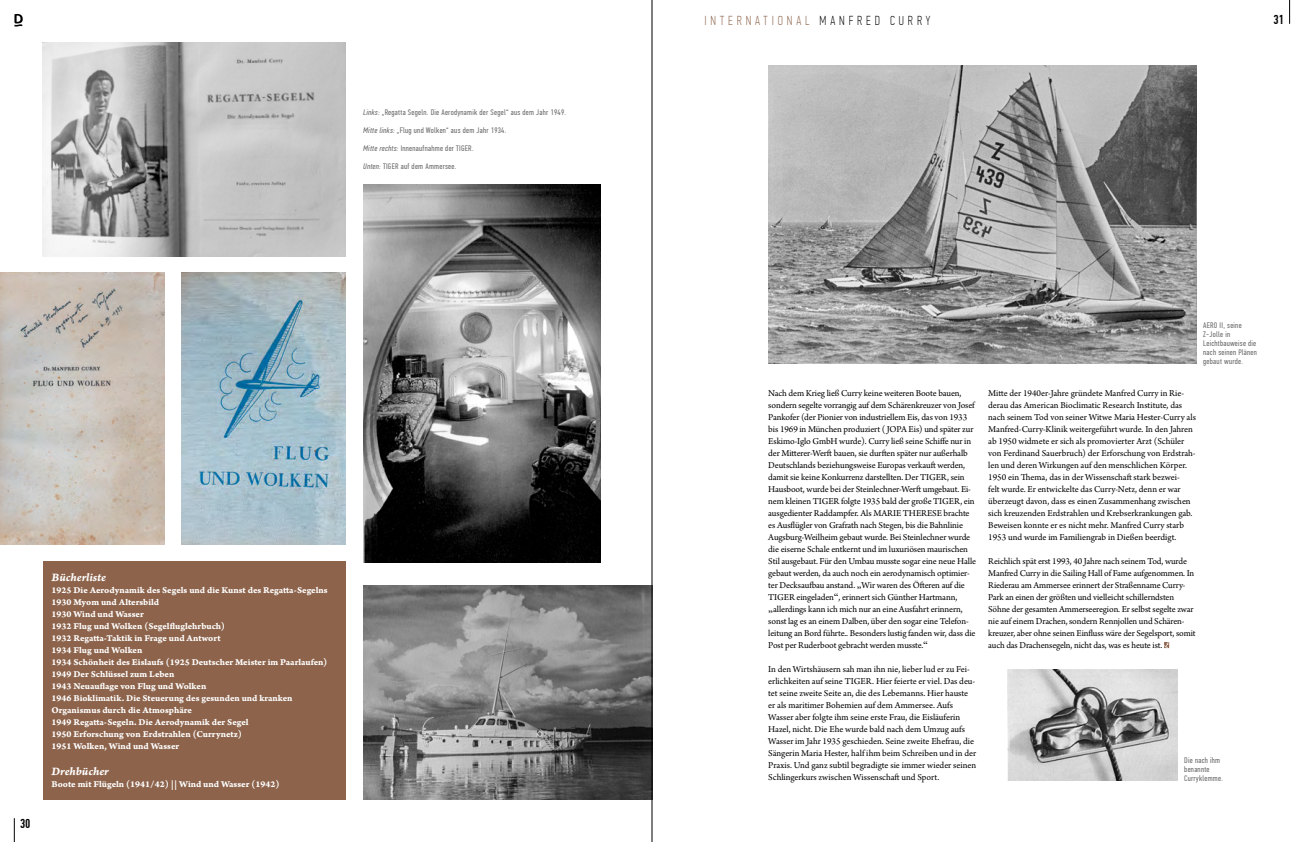
<style>
.page{position:relative;width:1304px;height:842px;background:#fff}
.page>*{position:absolute;margin:0;border:0;box-sizing:border-box;transform-origin:0 0}
.t1{font:100 13px "PF Din Text Comp Pro";letter-spacing:.3em;color:#8d634b}
.t2{font:500 13px "PF Din Text Comp Pro";color:#000}
.t3{font:12px "Arno Pro Bold Italic Caption";color:#fff}
.t4{font:9.5px/12px "Arno Pro";letter-spacing:-.01em;color:#000}
.t5{font:9.5px/12px "Arno Pro Bold Caption";color:#fff}
.t6{font:8px/9px "PF Din Text Comp Pro";letter-spacing:.03em;color:#706f6f;scale:1.06 1}
.s1{font-style:italic}
.s2{color:#000}
.s3{font-family:"Plantin Std"}
</style>
<div class="page">
<svg style="left:14px;top:14px;width:9px;height:13px"></svg>
<svg style="left:1164px;top:642px;width:5px;height:6px"></svg>
<img style="left:43px;top:43px;width:303px;height:214px">
<img style="left:363px;top:585px;width:289px;height:214px">
<div style="left:43px;top:561px;width:303px;height:238px;background:#8d634b"></div>
<img style="left:768px;top:65px;width:428px;height:299px">
<img style="left:1007px;top:669px;width:170px;height:112px">
<img style="left:363px;top:184px;width:238px;height:379px">
<img style="left:0;top:273px;width:164px;height:271px">
<img style="left:182px;top:273px;width:164px;height:271px">
<svg style="left:14px;top:818px;width:1px;height:24px"></svg>
<svg style="left:1289px;top:0;width:1px;height:24px"></svg>
<hr style="left:652px;top:0;width:1px;height:842px;background:#000">
<p class="t6" style="left:363px;top:108px;width:193px"><span class="s1">Links:</span> „Regatta Segeln. Die Aerodynamik der Segel“ aus dem Jahr 1949.</p>
<p class="t6" style="left:363px;top:126px;width:137px"><span class="s1">Mitte links:</span> „Flug und Wolken“ aus dem Jahr 1934.</p>
<p class="t6" style="left:363px;top:144px;width:106px"><span class="s1">Mitte rechts:</span> Innenaufnahme der TIGER.</p>
<p class="t6" style="left:363px;top:162px;width:89px"><span class="s1">Unten:</span> TIGER auf dem Ammersee.</p>
<h1 class="t2" style="left:20px;top:816px;width:12px">30</h1>
<p class="t3" style="left:52px;top:570px;width:56px">Bücherliste</p>
<p class="t5" style="left:52px;top:585px;width:278px">1925 Die Aerodynamik des Segels und die Kunst des Regatta-Segelns 1930 Myom und Altersbild<br>1930 Wind und Wasser<br>1932 Flug und Wolken (Segelfluglehrbuch)<br>1932 Regatta-Taktik in Frage und Antwort<br>1934 Flug und Wolken<br>1934 Schönheit des Eislaufs (1925 Deutscher Meister im Paarlaufen)<br>1949 Der Schlüssel zum Leben<br>1943 Neuauflage von Flug und Wolken<br>1946 Bioklimatik. Die Steuerung des gesunden und kranken Organismus durch die Atmosphäre<br>1949 Regatta-Segeln. Die Aerodynamik der Segel<br>1950 Erforschung von Erdstrahlen (Currynetz)<br>1951 Wolken, Wind und Wasser</p>
<p class="t3" style="left:52px;top:764px;width:59px">Drehbücher</p>
<p class="t5" style="left:52px;top:779px;width:230px">Boote mit Flügeln (1941/42) || Wind und Wasser (1942)</p>
<h1 class="t1" style="left:704px;top:13px;width:227px">INTERNATIONAL <span class="s2">MANFRED CURRY</span></h1>
<h1 class="t2" style="left:1273px;top:12px;width:12px">31</h1>
<p class="t4" style="left:768px;top:388px;width:209px">Nach dem Krieg ließ Curry keine weiteren Boote bauen, sondern segelte vorrangig auf dem Schärenkreuzer von Josef Pankofer (der Pionier von industriellem Eis, das von 1933 bis 1969 in München produziert (JOPA Eis) und später zur Eskimo-Iglo GmbH wurde). Curry ließ seine Schiffe nur in der Mitterer-Werft bauen, sie durften später nur außerhalb Deutschlands beziehungsweise Europas verkauft werden, damit sie keine Konkurrenz darstellten. Der TIGER, sein Hausboot, wurde bei der Steinlechner-Werft umgebaut. Ei&shy;nem kleinen TIGER folgte 1935 bald der große TIGER, ein ausgedienter Raddampfer. Als MARIE THERESE brachte es Ausflügler von Grafrath nach Stegen, bis die Bahnlinie Augsburg-Weilheim gebaut wurde. Bei Steinlechner wurde die eiserne Schale entkernt und im luxuriösen maurischen Stil ausgebaut. Für den Umbau musste sogar eine neue Halle gebaut werden, da auch noch ein aerodynamisch optimier&shy;ter Decksaufbau anstand. <span class="s3">„</span>Wir waren des Öfteren auf die TIGER eingeladen<span class="s3">“</span>, erinnert sich Günther Hartmann, <span class="s3">„</span>allerdings kann ich mich nur an eine Ausfahrt erinnern, sonst lag es an einem Dalben, über den sogar eine Telefon&shy;leitung an Bord führte.. Besonders lustig fanden wir, dass die Post per Ruderboot gebracht werden musste.<span class="s3">“</span></p>
<p class="t4" style="left:768px;top:664px;width:209px">In den Wirtshäusern sah man ihn nie, lieber lud er zu Fei&shy;erlichkeiten auf seine TIGER. Hier feierte er viel. Das deu&shy;tet seine zweite Seite an, die des Lebemanns. Hier hauste er als maritimer Bohemien auf dem Ammersee. Aufs Wasser aber folgte ihm seine erste Frau, die Eisläuferin Hazel, nicht. Die Ehe wurde bald nach dem Umzug aufs Wasser im Jahr 1935 geschieden. Seine zweite Ehefrau, die Sängerin Maria Hester, half ihm beim Schreiben und in der Praxis. Und ganz subtil begradigte sie immer wieder seinen Schlingerkurs zwischen Wissenschaft und Sport.</p>
<p class="t6" style="left:1203px;top:321px;width:52px">AERO II, seine<br>Z-Jolle in<br>Leichtbauweise die nach seinen Plänen gebaut wurde.</p>
<p class="t4" style="left:988px;top:388px;width:209px">Mitte der 1940er-Jahre gründete Manfred Curry in Rie&shy;derau das American Bioclimatic Research Institute, das nach seinem Tod von seiner Witwe Maria Hester-Curry als Manfred-Curry-Klinik weitergeführt wurde. In den Jahren ab 1950 widmete er sich als promovierter Arzt (Schüler von Ferdinand Sauerbruch) der Erforschung von Erdstrah&shy;len und deren Wirkungen auf den menschlichen Körper.<br>1950 ein Thema, das in der Wissenschaft stark bezwei-<br>felt wurde. Er entwickelte das Curry-Netz, denn er war überzeugt davon, dass es einen Zusammenhang zwischen sich kreuzenden Erdstrahlen und Krebserkrankungen gab.<br>Beweisen konnte er es nicht mehr. Manfred Curry starb 1953 und wurde im Familiengrab in Dießen beerdigt.</p>
<p class="t4" style="left:988px;top:556px;width:209px">Reichlich spät erst 1993, 40 Jahre nach seinem Tod, wurde Manfred Curry in die Sailing Hall of Fame aufgenommen. In Riederau am Ammersee erinnert der Straßenname Curry-Park an einen der größten und vielleicht schillerndsten Söhne der gesamten Ammerseeregion. Er selbst segelte zwar nie auf einem Drachen, sondern Rennjollen und Schären&shy;kreuzer, aber ohne seinen Einfluss wäre der Segelsport, somit auch das Drachensegeln, nicht das, was es heute ist.</p>
<p class="t6" style="left:1184px;top:755px;width:38px">Die nach ihm benannte<br>Curryklemme.</p>
</div>
